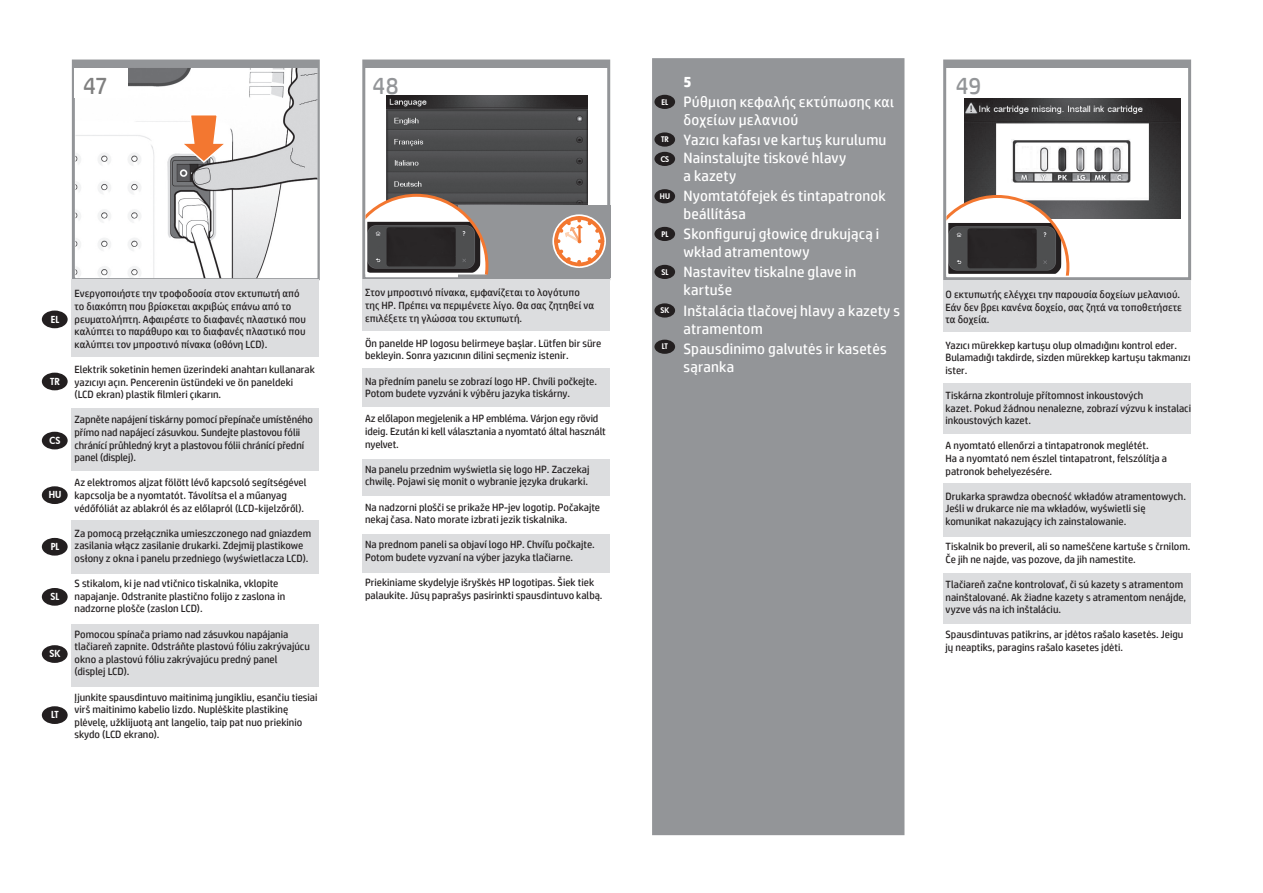
<style>
.page{position:relative;width:1263px;height:893px;background:#fff}
.page>*{position:absolute;margin:0;border:0;box-sizing:border-box;transform-origin:0 0}
.t1{font:24px "HP Simplified";color:#939598}
.t2{font:24px "HP Simplified";color:#808080}
.t3{font:15px/18px "HP Simplified";letter-spacing:.01em;color:#fff}
.t4{font:700 15px "HP Simplified";color:#fff}
.t5{font:10.5px/12.6px "HP Simplified";color:#231f20}
.t6{font:9.45px "Futura Hv";color:#fff}
.t7{font:7.65px "Futura Hv";color:#fff}
</style>
<div class="page">
<div style="left:72px;top:60px;width:248px;height:220px;border:3px solid #939598"></div>
<div style="left:362px;top:60px;width:248px;height:220px;border:3px solid #939598"></div>
<div style="left:943px;top:60px;width:248px;height:220px;border:3px solid #939598"></div>
<div style="left:652px;top:58px;width:252px;height:777px;background:#939598"></div>
<img style="left:75px;top:68px;width:242px;height:210px">
<div style="left:75px;top:68px;width:53px;height:30px;background:#fff"></div>
<svg style="left:178px;top:113px;width:52px;height:51px"></svg>
<img style="left:387px;top:96px;width:200px;height:109px">
<img style="left:964px;top:99px;width:216px;height:119px">
<svg style="left:946px;top:193px;width:125px;height:83px"></svg>
<div style="left:459px;top:205px;width:152px;height:73px;background:#939598"></div>
<svg style="left:552px;top:214px;width:54px;height:54px"></svg>
<svg style="left:365px;top:192px;width:125px;height:82px"></svg>
<div style="left:42px;top:706px;width:26px;height:18px;background:#231f20;border-radius:50%"></div>
<div style="left:42px;top:311px;width:26px;height:17px;background:#231f20;border-radius:50%"></div>
<div style="left:42px;top:373px;width:26px;height:17px;background:#231f20;border-radius:50%"></div>
<div style="left:42px;top:432px;width:26px;height:17px;background:#231f20;border-radius:50%"></div>
<div style="left:42px;top:486px;width:26px;height:18px;background:#231f20;border-radius:50%"></div>
<div style="left:42px;top:538px;width:26px;height:18px;background:#231f20;border-radius:50%"></div>
<div style="left:42px;top:588px;width:26px;height:18px;background:#231f20;border-radius:50%"></div>
<div style="left:42px;top:645px;width:26px;height:18px;background:#231f20;border-radius:50%"></div>
<div style="left:72px;top:280px;width:247px;height:77px;background:#dcdddf"></div>
<div style="left:72px;top:409px;width:247px;height:62px;background:#dcdddf"></div>
<div style="left:72px;top:521px;width:247px;height:53px;background:#dcdddf"></div>
<div style="left:72px;top:625px;width:247px;height:62px;background:#dcdddf"></div>
<div style="left:362px;top:279px;width:248px;height:51px;background:#dcdddf"></div>
<div style="left:362px;top:369px;width:248px;height:38px;background:#dcdddf"></div>
<div style="left:362px;top:460px;width:248px;height:36px;background:#dcdddf"></div>
<div style="left:362px;top:535px;width:248px;height:38px;background:#dcdddf"></div>
<div style="left:942px;top:280px;width:248px;height:51px;background:#dcdddf"></div>
<div style="left:942px;top:383px;width:248px;height:50px;background:#dcdddf"></div>
<div style="left:942px;top:483px;width:248px;height:53px;background:#dcdddf"></div>
<div style="left:942px;top:574px;width:248px;height:50px;background:#dcdddf"></div>
<div style="left:654px;top:340px;width:21px;height:14px;background:#231f20;border-radius:50%"></div>
<div style="left:654px;top:95px;width:21px;height:14px;background:#231f20;border-radius:50%"></div>
<div style="left:654px;top:132px;width:21px;height:15px;background:#231f20;border-radius:50%"></div>
<div style="left:654px;top:152px;width:21px;height:14px;background:#231f20;border-radius:50%"></div>
<div style="left:654px;top:189px;width:21px;height:14px;background:#231f20;border-radius:50%"></div>
<div style="left:654px;top:227px;width:21px;height:14px;background:#231f20;border-radius:50%"></div>
<div style="left:654px;top:265px;width:21px;height:14px;background:#231f20;border-radius:50%"></div>
<div style="left:654px;top:303px;width:21px;height:15px;background:#231f20;border-radius:50%"></div>
<p class="t6" style="left:51px;top:313px;width:10px">EL</p>
<p class="t6" style="left:50px;top:375px;width:11px">TR</p>
<p class="t6" style="left:50px;top:434px;width:12px">CS</p>
<p class="t6" style="left:49px;top:489px;width:14px">HU</p>
<p class="t6" style="left:51px;top:540px;width:10px">PL</p>
<p class="t6" style="left:51px;top:590px;width:10px">SL</p>
<p class="t6" style="left:50px;top:647px;width:12px">SK</p>
<p class="t6" style="left:51px;top:708px;width:9px">LT</p>
<h2 class="t4" style="left:683px;top:72px;width:10px">5</h2>
<h2 class="t3" style="left:683px;top:92px;width:212px">Ρύθμιση κεφαλής εκτύπωσης και δοχείων μελανιού</h2>
<h2 class="t3" style="left:683px;top:131px;width:204px">Yazıcı kafası ve kartuş kurulumu<br>Nainstalujte tiskové hlavy<br>a kazety</h2>
<h2 class="t3" style="left:683px;top:187px;width:204px">Nyomtatófejek és tintapatronok beállítása</h2>
<h2 class="t3" style="left:683px;top:225px;width:197px">Skonfiguruj głowicę drukującą i wkład atramentowy</h2>
<h2 class="t3" style="left:683px;top:263px;width:174px">Nastavitev tiskalne glave in kartuše</h2>
<h2 class="t3" style="left:683px;top:301px;width:218px">Inštalácia tlačovej hlavy a kazety s atramentom</h2>
<h2 class="t3" style="left:683px;top:339px;width:205px">Spausdinimo galvutės ir kasetės sąranka</h2>
<h1 class="t2" style="left:83px;top:70px;width:27px">47</h1>
<h1 class="t1" style="left:373px;top:70px;width:27px">48</h1>
<h1 class="t1" style="left:956px;top:70px;width:27px">49</h1>
<p class="t7" style="left:662px;top:96px;width:8px">EL</p>
<p class="t7" style="left:661px;top:134px;width:9px">TR</p>
<p class="t7" style="left:661px;top:154px;width:10px">CS</p>
<p class="t7" style="left:660px;top:191px;width:12px">HU</p>
<p class="t7" style="left:661px;top:229px;width:8px">PL</p>
<p class="t7" style="left:661px;top:267px;width:9px">SL</p>
<p class="t7" style="left:661px;top:305px;width:10px">SK</p>
<p class="t5" style="left:365px;top:286px;width:230px">Στον μπροστινό πίνακα, εμφανίζεται το λογότυπο της HP. Πρέπει να περιμένετε λίγο. Θα σας ζητηθεί να επιλέξετε τη γλώσσα του εκτυπωτή.</p>
<p class="t5" style="left:365px;top:337px;width:238px">Ön panelde HP logosu belirmeye başlar. Lütfen bir süre bekleyin. Sonra yazıcının dilini seçmeniz istenir.</p>
<p class="t5" style="left:365px;top:374px;width:233px">Na předním panelu se zobrazí logo HP. Chvíli počkejte.<br>Potom budete vyzváni k výběru jazyka tiskárny.</p>
<p class="t5" style="left:365px;top:412px;width:242px">Az előlapon megjelenik a HP embléma. Várjon egy rövid ideig. Ezután ki kell választania a nyomtató által használt nyelvet.</p>
<p class="t5" style="left:365px;top:463px;width:226px">Na panelu przednim wyświetla się logo HP. Zaczekaj chwilę. Pojawi się monit o wybranie języka drukarki.</p>
<p class="t5" style="left:365px;top:500px;width:237px">Na nadzorni plošči se prikaže HP-jev logotip. Počakajte nekaj časa. Nato morate izbrati jezik tiskalnika.</p>
<p class="t5" style="left:365px;top:538px;width:231px">Na prednom paneli sa objaví logo HP. Chvíľu počkajte.<br>Potom budete vyzvaní na výber jazyka tlačiarne.</p>
<p class="t5" style="left:365px;top:576px;width:239px">Priekiniame skydelyje išryškės HP logotipas. Šiek tiek palaukite. Jūsų paprašys pasirinkti spausdintuvo kalbą.</p>
<p class="t5" style="left:75px;top:287px;width:233px">Ενεργοποιήστε την τροφοδοσία στον εκτυπωτή από το διακόπτη που βρίσκεται ακριβώς επάνω από το ρευματολήπτη. Αφαιρέστε το διαφανές πλαστικό που καλύπτει το παράθυρο και το διαφανές πλαστικό που καλύπτει τον μπροστινό πίνακα (οθόνη LCD).</p>
<p class="t5" style="left:75px;top:363px;width:242px">Elektrik soketinin hemen üzerindeki anahtarı kullanarak yazıcıyı açın. Pencerenin üstündeki ve ön paneldeki (LCD ekran) plastik filmleri çıkarın.</p>
<p class="t5" style="left:75px;top:413px;width:240px">Zapněte napájení tiskárny pomocí přepínače umístěného přímo nad napájecí zásuvkou. Sundejte plastovou fólii chránící průhledný kryt a plastovou fólii chránící přední panel (displej).</p>
<p class="t5" style="left:75px;top:476px;width:234px">Az elektromos aljzat fölött lévő kapcsoló segítségével kapcsolja be a nyomtatót. Távolítsa el a műanyag védőfóliát az ablakról és az előlapról (LCD-kijelzőről).</p>
<p class="t5" style="left:75px;top:527px;width:238px">Za pomocą przełącznika umieszczonego nad gniazdem zasilania włącz zasilanie drukarki. Zdejmij plastikowe osłony z okna i panelu przedniego (wyświetlacza LCD).</p>
<p class="t5" style="left:75px;top:577px;width:212px">S stikalom, ki je nad vtičnico tiskalnika, vklopite napajanje. Odstranite plastično folijo z zaslona in nadzorne plošče (zaslon LCD).</p>
<p class="t5" style="left:75px;top:627px;width:237px">Pomocou spínača priamo nad zásuvkou napájania tlačiareň zapnite. Odstráňte plastovú fóliu zakrývajúcu okno a plastovú fóliu zakrývajúcu predný panel (displej LCD).</p>
<p class="t5" style="left:75px;top:690px;width:245px">Įjunkite spausdintuvo maitinimą jungikliu, esančiu tiesiai virš maitinimo kabelio lizdo. Nuplėškite plastikinę plėvelę, užklijuotą ant langelio, taip pat nuo priekinio skydo (LCD ekrano).</p>
<p class="t5" style="left:945px;top:288px;width:238px">Ο εκτυπωτής ελέγχει την παρουσία δοχείων μελανιού.<br>Εάν δεν βρει κανένα δοχείο, σας ζητά να τοποθετήσετε τα δοχεία.</p>
<p class="t5" style="left:945px;top:338px;width:246px">Yazıcı mürekkep kartuşu olup olmadığını kontrol eder.<br>Bulamadığı takdirde, sizden mürekkep kartuşu takmanızı ister.</p>
<p class="t5" style="left:945px;top:389px;width:247px">Tiskárna zkontroluje přítomnost inkoustových<br>kazet. Pokud žádnou nenalezne, zobrazí výzvu k instalaci inkoustových kazet.</p>
<p class="t5" style="left:945px;top:439px;width:223px">A nyomtató ellenőrzi a tintapatronok meglétét.<br>Ha a nyomtató nem észlel tintapatront, felszólítja a patronok behelyezésére.</p>
<p class="t5" style="left:945px;top:490px;width:242px">Drukarka sprawdza obecność wkładów atramentowych.<br>Jeśli w drukarce nie ma wkładów, wyświetli się komunikat nakazujący ich zainstalowanie.</p>
<p class="t5" style="left:945px;top:540px;width:246px">Tiskalnik bo preveril, ali so nameščene kartuše s črnilom.<br>Če jih ne najde, vas pozove, da jih namestite.</p>
<p class="t5" style="left:945px;top:578px;width:242px">Tlačiareň začne kontrolovať, či sú kazety s atramentom nainštalované. Ak žiadne kazety s atramentom nenájde, vyzve vás na ich inštaláciu.</p>
<p class="t5" style="left:945px;top:628px;width:239px">Spausdintuvas patikrins, ar įdėtos rašalo kasetės. Jeigu jų neaptiks, paragins rašalo kasetes įdėti.</p>
<p class="t7" style="left:662px;top:341px;width:7px">LT</p>
</div>
